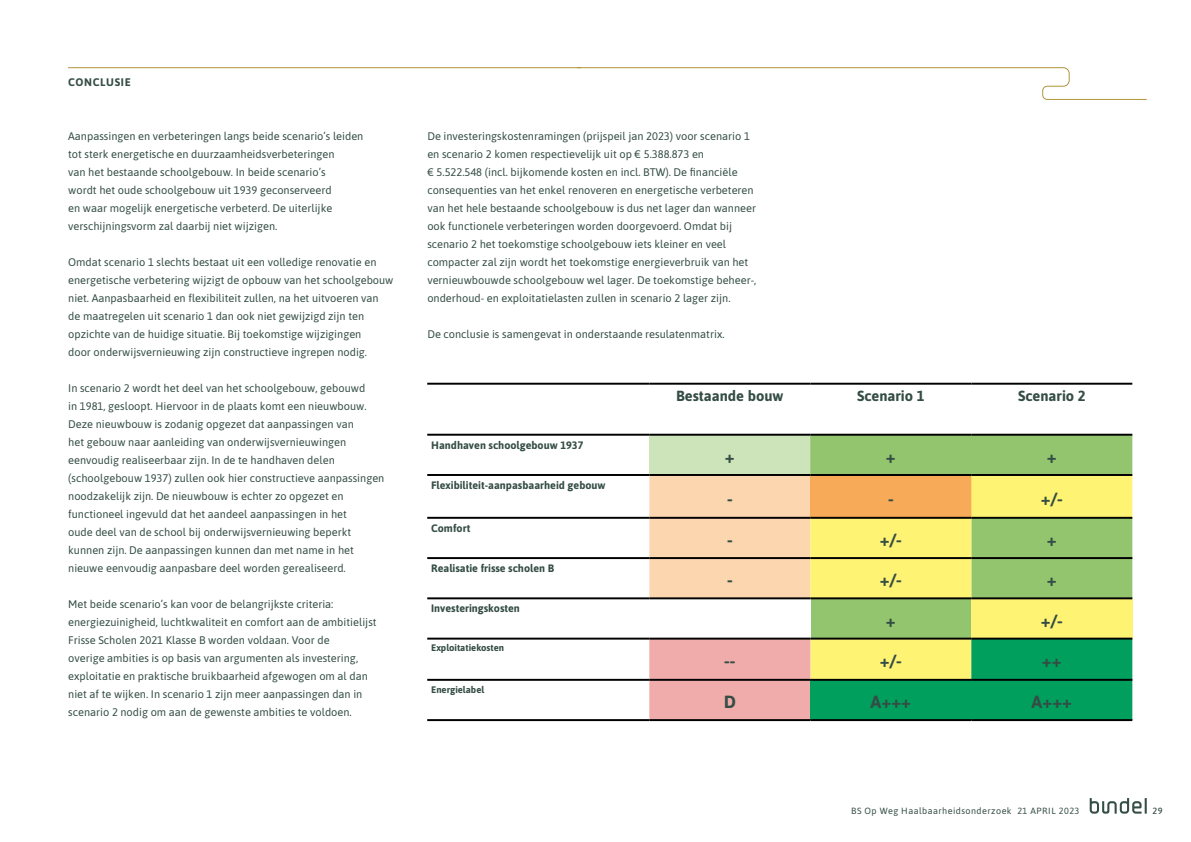
<style>
.page{position:relative;width:1191px;height:842px;background:#fff}
.page>*{position:absolute;margin:0;border:0;box-sizing:border-box;transform-origin:0 0}
.t1{font:700 17.6px "Asap";color:#344d45}
.t2{font:700 14.7px "Asap";color:#344d45}
.t3{font:11px/18px "Asap";color:#344d45}
.t4{font:700 11px "Asap";letter-spacing:.06em;color:#344d45}
.t5{font:700 10.8px "Asap";color:#344d45}
.t6{font:700 9.5px "Asap";color:#344d45}
.t7{font:9px "Asap";letter-spacing:.05em;color:#344d45}
.t8{font:500 9px "Asap";color:#344d45}
</style>
<div class="page">
<svg style="left:575px;top:67px;width:572px;height:33px"></svg>
<hr style="left:68px;top:67px;width:513px;height:1px;background:#b2953d">
<svg style="left:1089px;top:798px;width:57px;height:16px"></svg>
<div style="left:649px;top:435px;width:161px;height:40px;background:#cde3ba"></div>
<div style="left:810px;top:436px;width:322px;height:38px;background:#92c56e"></div>
<div style="left:649px;top:476px;width:161px;height:121px;background:#fcd6af"></div>
<svg style="left:810px;top:476px;width:322px;height:203px"></svg>
<div style="left:971px;top:598px;width:161px;height:41px;background:#fff374"></div>
<div style="left:649px;top:640px;width:161px;height:79px;background:#f0acaa"></div>
<div style="left:971px;top:640px;width:161px;height:79px;background:#009f5e"></div>
<div style="left:810px;top:680px;width:161px;height:40px;background:#009f5e"></div>
<hr style="left:427px;top:383px;width:222px;height:2px;background:#000">
<hr style="left:649px;top:383px;width:161px;height:2px;background:#000">
<hr style="left:810px;top:383px;width:161px;height:2px;background:#000">
<hr style="left:971px;top:383px;width:161px;height:2px;background:#000">
<hr style="left:427px;top:434px;width:222px;height:2px;background:#000">
<hr style="left:649px;top:434px;width:161px;height:2px;background:#000">
<hr style="left:810px;top:434px;width:161px;height:2px;background:#000">
<hr style="left:971px;top:434px;width:161px;height:2px;background:#000">
<hr style="left:427px;top:474px;width:222px;height:2px;background:#000">
<hr style="left:649px;top:474px;width:161px;height:2px;background:#000">
<hr style="left:810px;top:474px;width:161px;height:2px;background:#000">
<hr style="left:971px;top:474px;width:161px;height:2px;background:#000">
<hr style="left:427px;top:517px;width:222px;height:2px;background:#000">
<hr style="left:649px;top:517px;width:161px;height:2px;background:#000">
<hr style="left:810px;top:517px;width:161px;height:2px;background:#000">
<hr style="left:971px;top:517px;width:161px;height:2px;background:#000">
<hr style="left:427px;top:557px;width:222px;height:2px;background:#000">
<hr style="left:649px;top:557px;width:161px;height:2px;background:#000">
<hr style="left:810px;top:557px;width:161px;height:2px;background:#000">
<hr style="left:971px;top:557px;width:161px;height:2px;background:#000">
<hr style="left:427px;top:597px;width:222px;height:2px;background:#000">
<hr style="left:649px;top:597px;width:161px;height:2px;background:#000">
<hr style="left:810px;top:597px;width:161px;height:2px;background:#000">
<hr style="left:427px;top:638px;width:222px;height:2px;background:#000">
<hr style="left:649px;top:638px;width:161px;height:2px;background:#000">
<hr style="left:810px;top:638px;width:161px;height:2px;background:#000">
<hr style="left:427px;top:679px;width:222px;height:2px;background:#000">
<hr style="left:649px;top:679px;width:161px;height:2px;background:#000">
<hr style="left:810px;top:679px;width:161px;height:2px;background:#000">
<hr style="left:427px;top:719px;width:222px;height:2px;background:#000">
<hr style="left:649px;top:719px;width:161px;height:2px;background:#000">
<hr style="left:810px;top:719px;width:161px;height:2px;background:#000">
<hr style="left:971px;top:597px;width:161px;height:2px;background:#000">
<hr style="left:971px;top:638px;width:161px;height:2px;background:#000">
<hr style="left:971px;top:679px;width:161px;height:2px;background:#000">
<hr style="left:971px;top:719px;width:161px;height:2px;background:#000">
<p class="t4" style="left:68px;top:74px;width:64px">CONCLUSIE</p>
<p class="t3" style="left:68px;top:126px;width:297px">Aanpassingen en verbeteringen langs beide scenario’s leiden tot sterk energetische en duurzaamheidsverbeteringen<br>van het bestaande schoolgebouw. I n beide scenario’s<br>wordt het oude schoolgebouw uit 1939 geconserveerd<br>en waar mogelijk energetische verbeterd. De uiterlijke verschijningsvorm zal daarbij niet wijzigen.</p>
<p class="t3" style="left:68px;top:252px;width:327px">Omdat scenario 1 slechts bestaat uit een volledige renovatie en energetische verbetering wijzigt de opbouw van het schoolgebouw niet. Aanpasbaarheid en flexibiliteit zullen, na het uitvoeren van<br>de maatregelen uit scenario 1 dan ook niet gewijzigd zijn ten opzichte van de huidige situatie. Bij toekomstige wijzigingen<br>door onderwijsvernieuwing zijn constructieve ingrepen nodig.</p>
<p class="t3" style="left:68px;top:378px;width:318px">I n scenario 2 wordt het deel van het schoolgebouw, gebouwd<br>in 1981, gesloopt. Hiervoor in de plaats komt een nieuwbouw.<br>Deze nieuwbouw is zodanig opgezet dat aanpassingen van<br>het gebouw naar aanleiding van onderwijsvernieuwingen eenvoudig realiseerbaar zijn. I n de te handhaven delen (schoolgebouw 1937) zullen ook hier constructieve aanpassingen noodzakelijk zijn. De nieuwbouw is echter zo opgezet en functioneel ingevuld dat het aandeel aanpassingen in het<br>oude deel van de school bij onderwijsvernieuwing beperkt kunnen zijn. De aanpassingen kunnen dan met name in het nieuwe eenvoudig aanpasbare deel worden gerealiseerd.</p>
<p class="t3" style="left:68px;top:594px;width:310px">Met beide scenario’s kan voor de belangrijkste criteria: energiezuinigheid, luchtkwaliteit en comfort aan de ambitielijst Frisse Scholen 2021 Klasse B worden voldaan. Voor de<br>overige ambities is op basis van argumenten als investering, exploitatie en praktische bruikbaarheid afgewogen om al dan niet af te wijken. I n scenario 1 zijn meer aanpassingen dan in scenario 2 nodig om aan de gewenste ambities te voldoen.</p>
<p class="t3" style="left:427px;top:126px;width:330px">De investeringskostenramingen (prijspeil jan 2023) voor scenario 1 en scenario 2 komen respectievelijk uit op € 5.388.873 en<br>€ 5.522.548 (incl. bijkomende kosten en incl. BTW). De financiële consequenties van het enkel renoveren en energetische verbeteren van het hele bestaande schoolgebouw is dus net lager dan wanneer ook functionele verbeteringen worden doorgevoerd. Omdat bij scenario 2 het toekomstige schoolgebouw iets kleiner en veel compacter zal zijn wordt het toekomstige energieverbruik van het vernieuwbouwde schoolgebouw wel lager. De toekomstige beheer-, onderhoud- en exploitatielasten zullen in scenario 2 lager zijn.</p>
<p class="t3" style="left:427px;top:324px;width:299px">De conclusie is samengevat in onderstaande resulatenmatrix.</p>
<p class="t5" style="left:431px;top:437px;width:154px">Handhaven schoolgebouw 1937</p>
<p class="t5" style="left:431px;top:477px;width:176px">Flexibiliteit-aanpasbaarheid gebouw</p>
<p class="t5" style="left:431px;top:520px;width:41px">Comfort</p>
<p class="t5" style="left:431px;top:561px;width:124px">Realisatie frisse scholen B</p>
<p class="t5" style="left:431px;top:601px;width:90px">Investeringskosten</p>
<p class="t6" style="left:431px;top:641px;width:75px">Exploitatiekosten</p>
<p class="t6" style="left:431px;top:682px;width:55px">Energielabel</p>
<h2 class="t2" style="left:676px;top:386px;width:109px">Bestaande bouw</h2>
<h2 class="t2" style="left:857px;top:386px;width:69px">Scenario 1</h2>
<h2 class="t2" style="left:1018px;top:386px;width:69px">Scenario 2</h2>
<h1 class="t1" style="left:725px;top:444px;width:11px">+</h1>
<h1 class="t1" style="left:886px;top:444px;width:11px">+</h1>
<h1 class="t1" style="left:1047px;top:444px;width:11px">+</h1>
<h1 class="t1" style="left:727px;top:486px;width:7px">-</h1>
<h1 class="t1" style="left:888px;top:486px;width:7px">-</h1>
<h1 class="t1" style="left:1040px;top:486px;width:24px">+/-</h1>
<h1 class="t1" style="left:727px;top:527px;width:7px">-</h1>
<h1 class="t1" style="left:879px;top:527px;width:24px">+/-</h1>
<h1 class="t1" style="left:1047px;top:527px;width:11px">+</h1>
<h1 class="t1" style="left:727px;top:568px;width:7px">-</h1>
<h1 class="t1" style="left:879px;top:568px;width:24px">+/-</h1>
<h1 class="t1" style="left:1047px;top:568px;width:11px">+</h1>
<h1 class="t1" style="left:886px;top:608px;width:11px">+</h1>
<h1 class="t1" style="left:1040px;top:608px;width:24px">+/-</h1>
<h1 class="t1" style="left:724px;top:649px;width:13px">--</h1>
<h1 class="t1" style="left:879px;top:649px;width:24px">+/-</h1>
<h1 class="t1" style="left:1042px;top:649px;width:21px">++</h1>
<h1 class="t1" style="left:723px;top:689px;width:14px">D</h1>
<h1 class="t1" style="left:870px;top:689px;width:42px">A+++</h1>
<h1 class="t1" style="left:1031px;top:689px;width:42px">A+++</h1>
<p class="t7" style="left:851px;top:804px;width:230px">BS Op Weg Haalbaarheidsonderzoek 21 april 2023</p>
<p class="t8" style="left:1152px;top:804px;width:12px">29</p>
</div>
